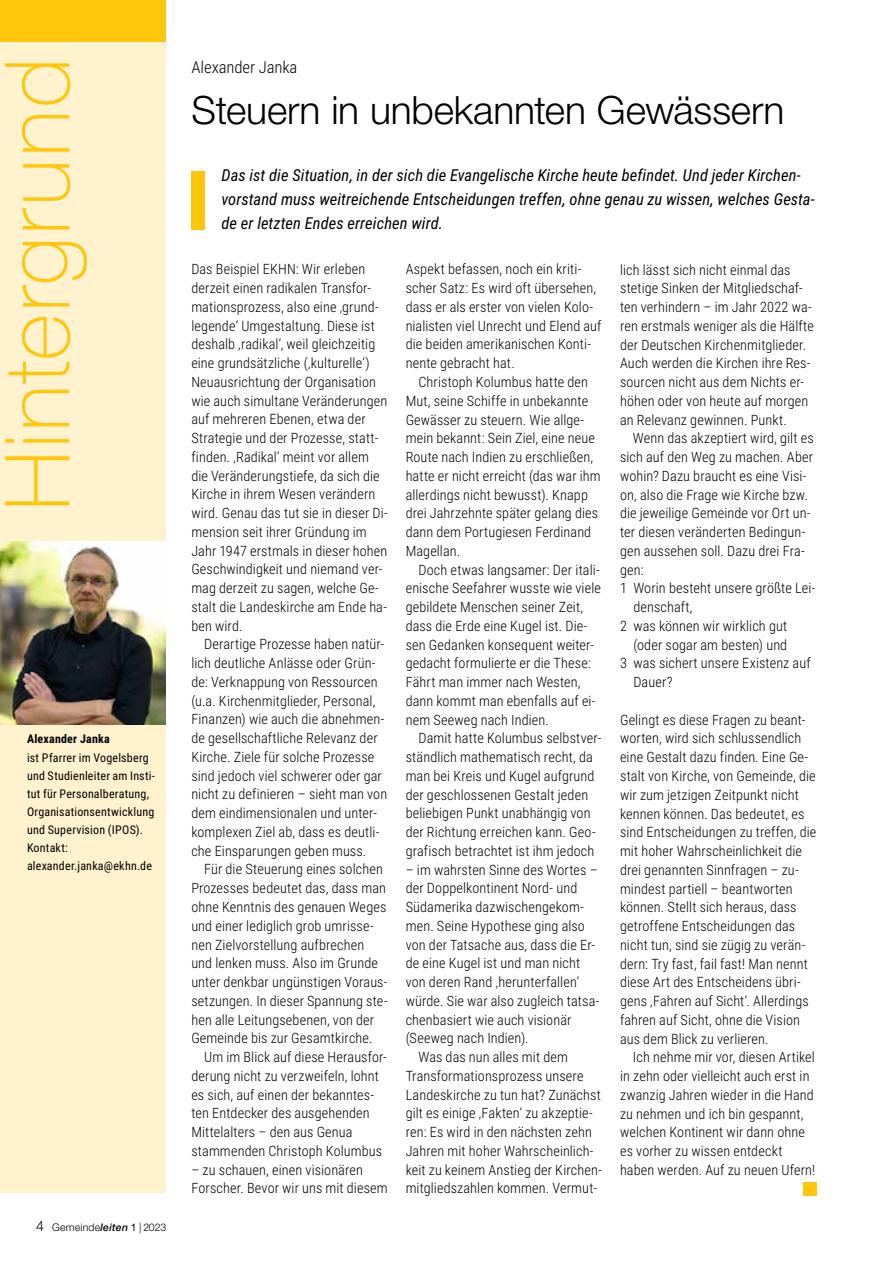
<style>
.page{position:relative;width:893px;height:1263px;background:#fff}
.page>*{position:absolute;margin:0;border:0;box-sizing:border-box;transform-origin:0 0}
.t1{font:100 90px "Helvetica Neue LT Std";letter-spacing:.025em;color:#ffc60b}
.t2{font:300 39px "Helvetica Neue LT Std";letter-spacing:-.005em;color:#000}
.t3{font:italic 16.5px/24px "Roboto Condensed";letter-spacing:.005em;color:#000}
.t4{font:300 16.5px "Roboto Condensed";color:#000}
.t5{font:300 14.25px/18.8px "Roboto Condensed";letter-spacing:.01em;color:#000}
.t6{font:12px/18px "Roboto Condensed";letter-spacing:.02em;color:#000}
.t7{font:700 12px "Roboto Condensed";letter-spacing:.02em;color:#000}
.t8{font:300 10.5px "Helvetica Neue LT Std";letter-spacing:.02em;color:#000}
.s1{font-size:14.25px}
.s2{font-weight:500;font-style:italic}
.s3{font-weight:400}
</style>
<div class="page">
<div style="left:803px;top:1182px;width:13px;height:14px;background:#ffc60b"></div>
<div style="left:0;top:0;width:166px;height:1193px;background:#fff3cf"></div>
<div style="left:0;top:0;width:166px;height:41px;background:#ffc60b"></div>
<img style="left:0;top:541px;width:166px;height:183px">
<div style="left:191px;top:171px;width:14px;height:59px;background:#ffc60b"></div>
<h1 class="t1" style="left:-14px;top:511px;width:455px;rotate:-90deg">Hintergrund</h1>
<p class="t7" style="left:27px;top:730px;width:84px">Alexander Janka</p>
<p class="t6" style="left:27px;top:748px;width:129px">ist Pfarrer im Vogelsberg und Studienleiter am Insti&shy;tut für Personalberatung,<br>Organisationsentwicklung und Supervision (IPOS).<br>Kontakt: alexander.janka@ekhn.de</p>
<p class="t8" style="left:36px;top:1220px;width:132px"><span class="s1">4</span> Gemeinde<span class="s2">leiten</span> <span class="s3">1</span> | 2023</p>
<p class="t4" style="left:191px;top:55px;width:108px">Alexander Janka</p>
<h2 class="t2" style="left:191px;top:87px;width:594px">Steuern in unbekannten Gewässern</h2>
<p class="t3" style="left:222px;top:162px;width:595px">Das ist die Situation, in der sich die Evangelische Kirche heute befindet. Und jeder Kirchen&shy;vorstand muss weitreichende Entscheidungen treffen, ohne genau zu wissen, welches Gesta&shy;de er letzten Endes erreichen wird.</p>
<p class="t5" style="left:191px;top:259px;width:198px">Das Beispiel EKHN: Wir erleben derzeit einen radikalen Transfor&shy;mationsprozess, also eine ‚grund&shy;legende‘ Umgestaltung. Diese ist deshalb ‚radikal‘, weil gleichzeitig eine grundsätzliche (‚kulturelle‘)<br>Neuausrichtung der Organisation wie auch simultane Veränderungen auf mehreren Ebenen, etwa der<br>Strategie und der Prozesse, statt&shy;finden. ‚Radikal‘ meint vor allem die Veränderungstiefe, da sich die<br>Kirche in ihrem Wesen verändern wird. Genau das tut sie in dieser Di&shy;mension seit ihrer Gründung im<br>Jahr 1947 erstmals in dieser hohen<br>Geschwindigkeit und niemand ver&shy;mag derzeit zu sagen, welche Ge&shy;stalt die Landeskirche am Ende ha&shy;ben wird.</p>
<p class="t5" style="left:191px;top:634px;width:197px;text-indent:13px">Derartige Prozesse haben natür&shy;lich deutliche Anlässe oder Grün&shy;de: Verknappung von Ressourcen (u.a. Kirchenmitglieder, Personal, Finanzen) wie auch die abnehmen&shy;de gesellschaftliche Relevanz der Kirche. Ziele für solche Prozesse sind jedoch viel schwerer oder gar nicht zu definieren – sieht man von dem eindimensionalen und unter&shy;komplexen Ziel ab, dass es deutli&shy;che Einsparungen geben muss.</p>
<p class="t5" style="left:191px;top:859px;width:198px;text-indent:13px">Für die Steuerung eines solchen Prozesses bedeutet das, dass man ohne Kenntnis des genauen Weges und einer lediglich grob umrisse&shy;nen Zielvorstellung aufbrechen und lenken muss. Also im Grunde unter denkbar ungünstigen Voraus&shy;setzungen. In dieser Spannung ste&shy;hen alle Leitungsebenen, von der Gemeinde bis zur Gesamtkirche.</p>
<p class="t5" style="left:191px;top:1047px;width:197px;text-indent:13px">Um im Blick auf diese Herausfor&shy;derung nicht zu verzweifeln, lohnt es sich, auf einen der bekanntes&shy;ten Entdecker des ausgehenden<br>Mittelalters – den aus Genua stammenden Christoph Kolumbus</p>
<p class="t5" style="left:191px;top:1159px;width:198px">– zu schauen, einen visionären<br>Forscher. Bevor wir uns mit diesem</p>
<p class="t5" style="left:406px;top:259px;width:197px">Aspekt befassen, noch ein kriti&shy;scher Satz: Es wird oft übersehen, dass er als erster von vielen Kolo&shy;nialisten viel Unrecht und Elend auf die beiden amerikanischen Konti&shy;nente gebracht hat.</p>
<p class="t5" style="left:406px;top:372px;width:196px;text-indent:13px">Christoph Kolumbus hatte den<br>Mut, seine Schiffe in unbekannte<br>Gewässer zu steuern. Wie allge&shy;mein bekannt: Sein Ziel, eine neue<br>Route nach Indien zu erschließen, hatte er nicht erreicht (das war ihm allerdings nicht bewusst). Knapp drei Jahrzehnte später gelang dies dann dem Portugiesen Ferdinand<br>Magellan.</p>
<p class="t5" style="left:406px;top:560px;width:197px;text-indent:13px">Doch etwas langsamer: Der itali&shy;enische Seefahrer wusste wie viele gebildete Menschen seiner Zeit, dass die Erde eine Kugel ist. Die&shy;sen Gedanken konsequent weiter&shy;gedacht formulierte er die These:<br>Fährt man immer nach Westen, dann kommt man ebenfalls auf ei&shy;nem Seeweg nach Indien.</p>
<p class="t5" style="left:406px;top:728px;width:197px;text-indent:13px">Damit hatte Kolumbus selbstver&shy;ständlich mathematisch recht, da man bei Kreis und Kugel aufgrund der geschlossenen Gestalt jeden beliebigen Punkt unabhängig von der Richtung erreichen kann. Geo&shy;grafisch betrachtet ist ihm jedoch</p>
<p class="t5" style="left:406px;top:860px;width:194px">– im wahrsten Sinne des Wortes –</p>
<p class="t5" style="left:406px;top:878px;width:173px">der Doppelkontinent Nord- und</p>
<p class="t5" style="left:406px;top:897px;width:180px">Südamerika dazwischengekom-</p>
<p class="t5" style="left:406px;top:916px;width:181px">men. Seine Hypothese ging also</p>
<p class="t5" style="left:406px;top:935px;width:191px">von der Tatsache aus, dass die Er-</p>
<p class="t5" style="left:406px;top:953px;width:176px">de eine Kugel ist und man nicht</p>
<p class="t5" style="left:406px;top:972px;width:175px">von deren Rand ‚herunterfallen‘</p>
<p class="t5" style="left:406px;top:991px;width:195px">würde. Sie war also zugleich tatsa-</p>
<p class="t5" style="left:406px;top:1010px;width:167px">chenbasiert wie auch visionär</p>
<p class="t5" style="left:406px;top:1028px;width:124px">(Seeweg nach Indien).</p>
<p class="t5" style="left:418px;top:1047px;width:151px">Was das nun alles mit dem</p>
<p class="t5" style="left:406px;top:1066px;width:179px">Transformationsprozess unsere</p>
<p class="t5" style="left:406px;top:1085px;width:197px">Landeskirche zu tun hat? Zunächst</p>
<p class="t5" style="left:406px;top:1103px;width:189px">gilt es einige ‚Fakten‘ zu akzeptie-</p>
<p class="t5" style="left:406px;top:1122px;width:188px">ren: Es wird in den nächsten zehn</p>
<p class="t5" style="left:406px;top:1141px;width:189px">Jahren mit hoher Wahrscheinlich-</p>
<p class="t5" style="left:406px;top:1160px;width:197px">keit zu keinem Anstieg der Kirchen-</p>
<p class="t5" style="left:406px;top:1178px;width:193px">mitgliedszahlen kommen. Vermut-</p>
<p class="t5" style="left:620px;top:260px;width:195px">lich lässt sich nicht einmal das stetige Sinken der Mitgliedschaf&shy;ten verhindern – im Jahr 2022 wa&shy;ren erstmals weniger als die Hälfte der Deutschen Kirchenmitglieder.<br>Auch werden die Kirchen ihre Res&shy;sourcen nicht aus dem Nichts er&shy;höhen oder von heute auf morgen an Relevanz gewinnen. Punkt.</p>
<p class="t5" style="left:633px;top:428px;width:182px">Wenn das akzeptiert wird, gilt es</p>
<p class="t5" style="left:620px;top:447px;width:195px">sich auf den Weg zu machen. Aber</p>
<p class="t5" style="left:620px;top:466px;width:188px">wohin? Dazu braucht es eine Visi-</p>
<p class="t5" style="left:620px;top:485px;width:190px">on, also die Frage wie Kirche bzw.</p>
<p class="t5" style="left:620px;top:503px;width:192px">die jeweilige Gemeinde vor Ort un-</p>
<p class="t5" style="left:620px;top:522px;width:187px">ter diesen veränderten Bedingun-</p>
<p class="t5" style="left:620px;top:541px;width:186px">gen aussehen soll. Dazu drei Fra-</p>
<p class="t5" style="left:620px;top:560px;width:25px">gen:</p>
<p class="t5" style="left:620px;top:578px;width:197px">1 Worin besteht unsere größte Lei-</p>
<p class="t5" style="left:633px;top:597px;width:61px">denschaft,</p>
<p class="t5" style="left:620px;top:616px;width:169px">2 was können wir wirklich gut</p>
<p class="t5" style="left:633px;top:635px;width:155px">(oder sogar am besten) und</p>
<p class="t5" style="left:620px;top:653px;width:192px">3 was sichert unsere Existenz auf</p>
<p class="t5" style="left:633px;top:672px;width:41px">Dauer?</p>
<p class="t5" style="left:620px;top:710px;width:198px">Gelingt es diese Fragen zu beant&shy;worten, wird sich schlussendlich eine Gestalt dazu finden. Eine Ge&shy;stalt von Kirche, von Gemeinde, die wir zum jetzigen Zeitpunkt nicht kennen können. Das bedeutet, es sind Entscheidungen zu treffen, die mit hoher Wahrscheinlichkeit die drei genannten Sinnfragen – zu&shy;mindest partiell – beantworten können. Stellt sich heraus, dass getroffene Entscheidungen das nicht tun, sind sie zügig zu verän&shy;dern: Try fast, fail fast! Man nennt diese Art des Entscheidens übri&shy;gens ‚Fahren auf Sicht‘. Allerdings fahren auf Sicht, ohne die Vision aus dem Blick zu verlieren.</p>
<p class="t5" style="left:620px;top:1047px;width:197px;text-indent:13px">Ich nehme mir vor, diesen Artikel in zehn oder vielleicht auch erst in zwanzig Jahren wieder in die Hand zu nehmen und ich bin gespannt, welchen Kontinent wir dann ohne es vorher zu wissen entdeckt haben werden. Auf zu neuen Ufern!</p>
</div>
